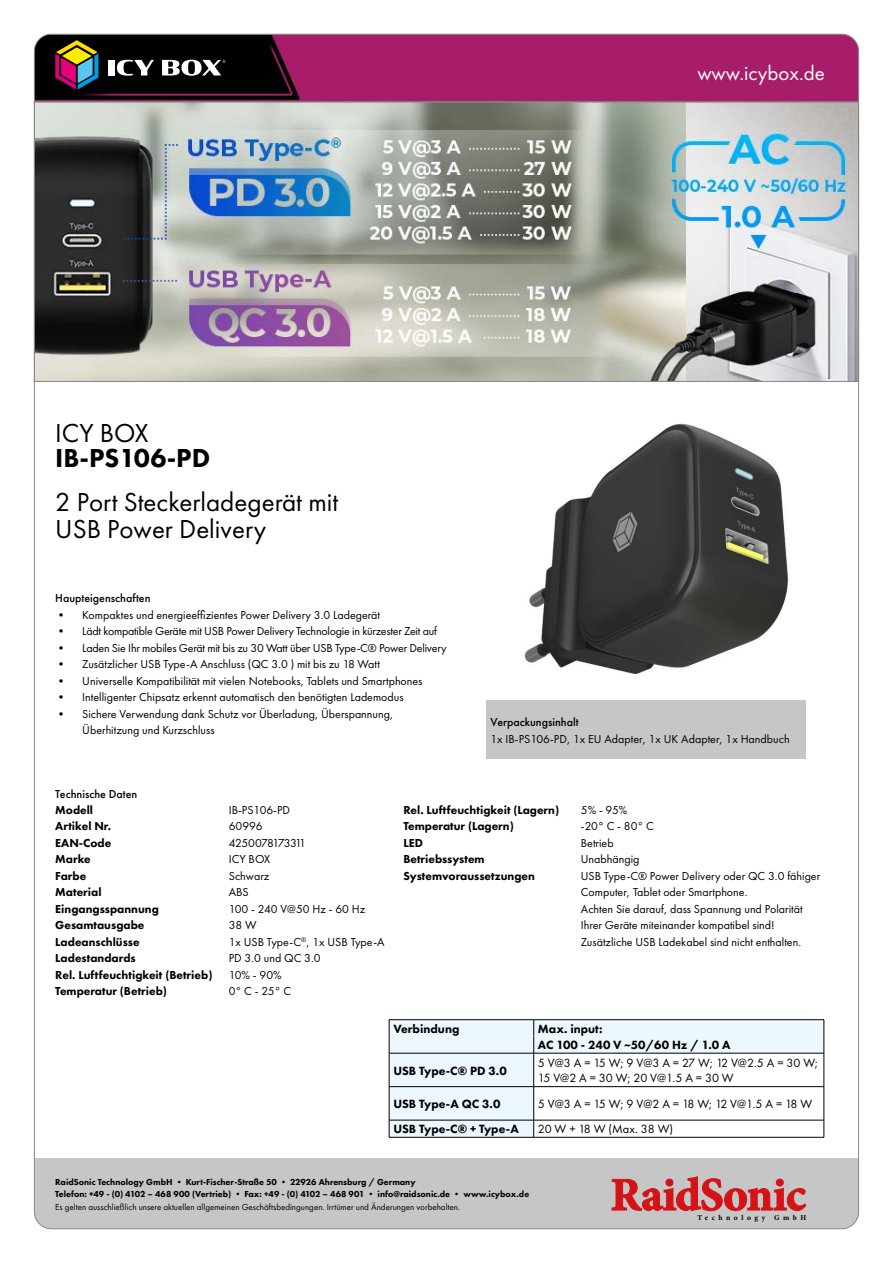
<style>
.page{position:relative;width:893px;height:1263px;background:#fff}
.page>*{position:absolute;margin:0;border:0;box-sizing:border-box;transform-origin:0 0}
.t1{font:27px/27px "Futura PT";color:#000}
.t2{font:800 27px "Futura PT";color:#000}
.t3{font:21px "Futura PT";color:#fff}
.t4{font:800 12.3px/16.8px "Futura PT";color:#000}
.t5{font:12.3px/14.9px "Futura PT";letter-spacing:-.045em;color:#000}
.t6{font:12.3px "Futura PT";letter-spacing:-.065em;color:#000}
.t7{font:12px/16.5px "Futura PT";color:#000}
.t8{font:800 12px/16.5px "Futura PT";color:#000}
.t9{font:12px "Futura PT";letter-spacing:-.02em;color:#000}
.t10{font:500 12px "Futura PT";color:#000}
.t11{font:800 9px/12px "Futura PT";color:#000}
.t12{font:9px "Futura PT";color:#000}
.t13{font:700 7.5px "Minion Pro";letter-spacing:.47em;color:#000}
</style>
<div class="page">
<img style="left:36px;top:102px;width:821px;height:280px">
<img style="left:525px;top:423px;width:263px;height:252px">
<div style="left:34px;top:1159px;width:825px;height:70px;background:#c6c6c6"></div>
<svg style="left:612px;top:1176px;width:194px;height:35px"></svg>
<svg style="left:34px;top:34px;width:825px;height:68px;background:#801a53"></svg>
<div style="left:108px;top:60px;width:7px;height:15px;background:#fff"></div>
<svg style="left:117px;top:60px;width:37px;height:16px"></svg>
<svg style="left:162px;top:60px;width:64px;height:16px"></svg>
<svg style="left:55px;top:40px;width:43px;height:50px;background:#6a5147"></svg>
<div style="left:486px;top:700px;width:320px;height:59px;background:#c6c6c6"></div>
<hr style="left:389px;top:1019px;width:145px;height:1px;background:#000">
<hr style="left:534px;top:1019px;width:290px;height:1px;background:#000">
<svg style="left:389px;top:1020px;width:436px;height:117px"></svg>
<hr style="left:389px;top:1137px;width:145px;height:1px;background:#000">
<hr style="left:534px;top:1137px;width:290px;height:1px;background:#000">
<h1 class="t1" style="left:55px;top:419px;width:95px">ICY BOX</h1>
<h1 class="t2" style="left:55px;top:441px;width:156px">IB-PS106-PD</h1>
<h1 class="t1" style="left:55px;top:488px;width:284px">2 Port Steckerladegerät mit<br>USB Power Delivery</h1>
<h2 class="t3" style="left:697px;top:60px;width:129px">www.icybox.de</h2>
<p class="t10" style="left:55px;top:591px;width:97px">Haupteigenschaften</p>
<p class="t7" style="left:55px;top:606px;width:326px">• Kompaktes und energieeffizientes Power Delivery 3.0 Ladegerät</p>
<p class="t9" style="left:55px;top:624px;width:383px">• Lädt kompatible Geräte mit USB Power Delivery Technologie in kürzester Zeit auf</p>
<p class="t9" style="left:55px;top:640px;width:393px">• Laden Sie Ihr mobiles Gerät mit bis zu 30 Watt über USB Type-C® Power Delivery</p>
<p class="t7" style="left:55px;top:656px;width:326px">• Zusätzlicher USB Type-A Anschluss (QC 3.0 ) mit bis zu 18 Watt</p>
<p class="t7" style="left:55px;top:672px;width:369px">• Universelle Kompatibilität mit vielen Notebooks, Tablets und Smartphones</p>
<p class="t7" style="left:55px;top:689px;width:350px">• Intelligenter Chipsatz erkennt automatisch den benötigten Lademodus</p>
<p class="t7" style="left:82px;top:705px;width:313px;text-indent:-27px">• Sichere Verwendung dank Schutz vor Überladung, Überspannung,<br>Überhitzung und Kurzschluss</p>
<p class="t10" style="left:490px;top:715px;width:90px">Verpackungsinhalt</p>
<p class="t7" style="left:490px;top:730px;width:301px">1x IB-PS106-PD, 1x EU Adapter, 1x UK Adapter, 1x Handbuch</p>
<p class="t10" style="left:55px;top:786px;width:84px">Technische Daten</p>
<p class="t8" style="left:55px;top:801px;width:159px">Modell<br>Artikel Nr.<br>EAN-Code<br>Marke<br>Farbe<br>Material<br>Eingangsspannung<br>Gesamtausgabe<br>Ladeanschlüsse<br>Ladestandards<br>Rel. Luftfeuchtigkeit (Betrieb)<br>Temperatur (Betrieb)</p>
<p class="t7" style="left:229px;top:801px;width:157px">IB-PS106-PD<br>60996<br>4250078173311<br>ICY BOX<br>Schwarz<br>ABS<br>100 - 240 V@50 Hz - 60 Hz<br>38 W<br>1x USB Type-C<sup>®</sup>, 1x USB Type-A<br>PD 3.0 und QC 3.0<br>10% - 90%<br>0° C - 25° C</p>
<p class="t8" style="left:403px;top:801px;width:157px">Rel. Luftfeuchtigkeit (Lagern)<br>Temperatur (Lagern)<br>LED<br>Betriebssystem<br>Systemvoraussetzungen</p>
<p class="t7" style="left:581px;top:802px;width:241px">5% - 95%<br>-20° C - 80° C<br>Betrieb<br>Unabhängig<br>USB Type-C® Power Delivery oder QC 3.0 fähiger<br>Computer, Tablet oder Smartphone.<br>Achten Sie darauf, dass Spannung und Polarität<br>Ihrer Geräte miteinander kompatibel sind!<br>Zusätzliche USB Ladekabel sind nicht enthalten.</p>
<p class="t4" style="left:393px;top:1020px;width:68px">Verbindung</p>
<p class="t4" style="left:538px;top:1020px;width:194px">Max. input:<br>AC 100 - 240 V ~50/60 Hz / 1.0 A</p>
<p class="t4" style="left:393px;top:1062px;width:115px">USB Type-C® PD 3.0</p>
<p class="t5" style="left:538px;top:1055px;width:282px">5 V@3 A = 15 W; 9 V@3 A = 27 W; 12 V@2.5 A = 30 W;<br>15 V@2 A = 30 W; 20 V@1.5 A = 30 W</p>
<p class="t4" style="left:393px;top:1095px;width:109px">USB Type-A QC 3.0</p>
<p class="t6" style="left:538px;top:1097px;width:276px">5 V@3 A = 15 W; 9 V@2 A = 18 W; 12 V@1.5 A = 18 W</p>
<p class="t4" style="left:393px;top:1121px;width:127px">USB Type-C® + Type-A</p>
<p class="t6" style="left:538px;top:1122px;width:137px">20 W + 18 W (Max. 38 W)</p>
<p class="t11" style="left:55px;top:1175px;width:475px">RaidSonic Technology GmbH • Kurt-Fischer-Straße 50 • 22926 Ahrensburg / Germany<br>Telefon: +49 - (0) 4102 – 468 900 (Vertrieb) • Fax: +49 - (0) 4102 – 468 901 • info@raidsonic.de • www.icybox.de</p>
<p class="t12" style="left:55px;top:1202px;width:406px">Es gelten ausschließlich unsere aktuellen allgemeinen Geschäftsbedingungen. Irrtümer und Änderungen vorbehalten.</p>
<p class="t13" style="left:697px;top:1212px;width:110px">Technology GmbH</p>
</div>
